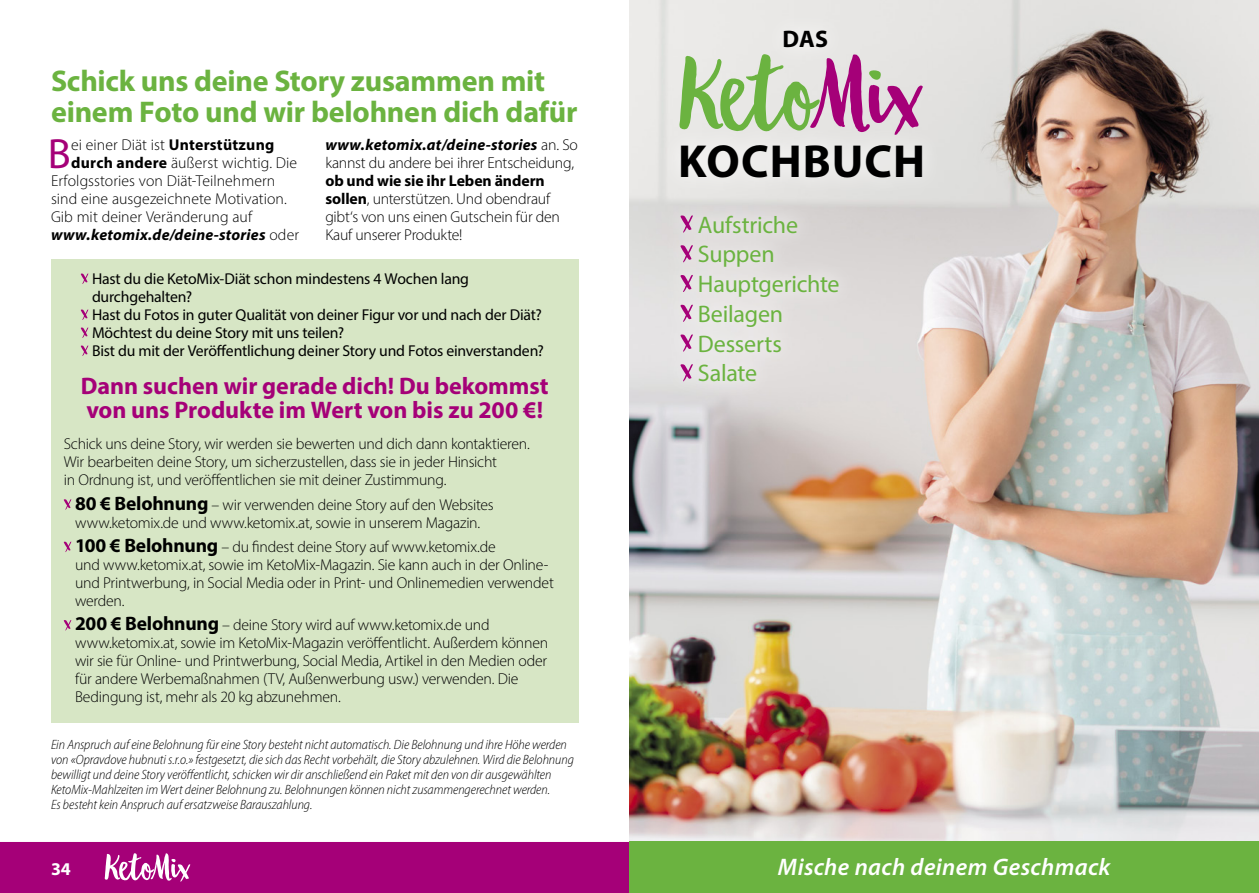
<style>
.page{position:relative;width:1259px;height:893px;background:#fff}
.page>*{position:absolute;margin:0;border:0;box-sizing:border-box;transform-origin:0 0}
.titulek{font:700 46.5px "Myriad Pro";letter-spacing:.02em;color:#000}
.TEXT___iniciála{font:42.45px "Myriad Pro";color:#a50078}
.titulek-2{font:700 30px/31.5px "Myriad Pro";letter-spacing:-.01em;color:#6bb340}
.Mezititulek{font:700 24px/24px "Myriad Pro";letter-spacing:-.005em;color:#a50078}
.titulek-3{font:24px "Myriad Pro";letter-spacing:-.01em;color:#6bb340}
.titulek-4{font:italic 600 24px "Myriad Pro";letter-spacing:.015em;color:#fff}
.titulek-5{font:700 24px "Myriad Pro";color:#000}
.t1{font:700 18px "Myriad Pro";color:#fff}
.TEXT{font:300 15.75px/18px "Myriad Pro";letter-spacing:-.015em;color:#000}
.TEXT___iniciála-2{font:300 15.75px/18px "Myriad Pro";letter-spacing:-.005em;color:#000}
.TEXT-2{font:15.75px/18px "Myriad Pro";letter-spacing:-.015em;color:#000}
.TEXT___iniciála-3{font:italic 700 15.75px "Myriad Pro";letter-spacing:.015em;color:#000}
.TEXT-3{font:italic 300 semi-condensed 13.5px/15px "Myriad Pro";letter-spacing:-.005em;color:#000}
.s1{font-weight:700}
.s2{font-weight:300;font-style:normal}
.s3{font-weight:700;font-style:italic}
.s4{font-weight:700;font-size:19.5px}
</style>
<div class="page">
<div style="left:51px;top:259px;width:527px;height:464px;background:#d7e6c5"></div>
<svg style="left:81px;top:273px;width:7px;height:11px"></svg>
<svg style="left:81px;top:309px;width:7px;height:11px"></svg>
<svg style="left:81px;top:327px;width:7px;height:11px"></svg>
<svg style="left:81px;top:345px;width:7px;height:11px"></svg>
<svg style="left:64px;top:499px;width:7px;height:11px"></svg>
<svg style="left:64px;top:541px;width:7px;height:11px"></svg>
<svg style="left:64px;top:620px;width:7px;height:10px"></svg>
<div style="left:0;top:842px;width:629px;height:51px;background:#a50078"></div>
<div style="left:103px;top:846px;width:91px;height:43px;background:#a50078"></div>
<svg style="left:105px;top:853px;width:85px;height:29px"></svg>
<img style="left:629px;top:0;width:630px;height:842px">
<div style="left:662px;top:197px;width:195px;height:204px;background:#e1dedd"></div>
<svg style="left:680px;top:215px;width:13px;height:18px"></svg>
<svg style="left:680px;top:245px;width:13px;height:17px"></svg>
<svg style="left:680px;top:275px;width:13px;height:17px"></svg>
<svg style="left:680px;top:304px;width:13px;height:18px"></svg>
<svg style="left:680px;top:334px;width:13px;height:18px"></svg>
<svg style="left:680px;top:364px;width:13px;height:17px"></svg>
<div style="left:661px;top:126px;width:280px;height:71px;background:#e9e8e7"></div>
<div style="left:764px;top:12px;width:82px;height:54px;background:#eae9e7"></div>
<div style="left:629px;top:842px;width:630px;height:51px;background:#6bb340"></div>
<svg style="left:679px;top:54px;width:244px;height:81px"></svg>
<p class="titulek-2" style="left:51px;top:64px;width:528px">Schick uns deine Story zusammen mit einem Foto und wir belohnen dich dafür</p>
<p class="TEXT___iniciála" style="left:48px;top:128px;width:25px">B</p>
<p class="TEXT___iniciála-2" style="left:71px;top:136px;width:205px">ei einer Diät ist <span class="s1">Unterstützung</span></p>
<p class="TEXT___iniciála-2" style="left:71px;top:154px;width:227px"><span class="s1">durch andere</span> äußerst wichtig. Die</p>
<p class="TEXT___iniciála-2" style="left:51px;top:172px;width:226px">Erfolgsstories von Diät-Teilnehmern</p>
<p class="TEXT___iniciála-2" style="left:51px;top:190px;width:237px">sind eine ausgezeichnete Motivation.</p>
<p class="TEXT___iniciála-2" style="left:51px;top:208px;width:203px">Gib mit deiner Veränderung auf</p>
<p class="TEXT___iniciála-3" style="left:51px;top:225px;width:249px">www.ketomix.de/deine-stories <span class="s2">oder</span></p>
<p class="TEXT___iniciála-2" style="left:325px;top:136px;width:254px"><span class="s3">www.ketomix.at/deine-stories</span> an. So kannst du andere bei ihrer Entscheidung, <span class="s1">ob und wie sie ihr Leben ändern sollen</span>, unterstützen. Und obendrauf gibt‘s von uns einen Gutschein für den Kauf unserer Produkte!</p>
<p class="TEXT-2" style="left:92px;top:269px;width:378px">Hast du die KetoMix-Diät schon mindestens 4 Wochen lang durchgehalten?</p>
<p class="TEXT-2" style="left:92px;top:305px;width:451px">Hast du Fotos in guter Qualität von deiner Figur vor und nach der Diät?</p>
<p class="TEXT-2" style="left:92px;top:323px;width:254px">Möchtest du deine Story mit uns teilen?</p>
<p class="TEXT-2" style="left:92px;top:341px;width:453px">Bist du mit der Veröffentlichung deiner Story und Fotos einverstanden?</p>
<p class="Mezititulek" style="left:81px;top:373px;width:469px">Dann suchen wir gerade dich! Du bekommst von uns Produkte im Wert von bis zu 200 €!</p>
<p class="TEXT" style="left:64px;top:435px;width:467px">Schick uns deine Story, wir werden sie bewerten und dich dann kontaktieren.</p>
<p class="TEXT" style="left:64px;top:453px;width:434px">Wir bearbeiten deine Story, um sicherzustellen, dass sie in jeder Hinsicht in Ordnung ist, und veröffentlichen sie mit deiner Zustimmung.</p>
<p class="TEXT" style="left:75px;top:495px;width:420px"><span class="s4">80 € Belohnung</span> – wir verwenden deine Story auf den Websites www.ketomix.de und www.ketomix.at, sowie in unserem Magazin.</p>
<p class="TEXT" style="left:75px;top:538px;width:480px"><span class="s4">100 € Belohnung</span> – du findest deine Story auf www.ketomix.de<br>und www.ketomix.at, sowie im KetoMix-Magazin. Sie kann auch in der Online&shy;und Printwerbung, in Social Media oder in Print- und Onlinemedien verwendet werden.</p>
<p class="TEXT" style="left:75px;top:616px;width:474px"><span class="s4">200 € Belohnung</span> – deine Story wird auf www.ketomix.de und www.ketomix.at, sowie im KetoMix-Magazin veröffentlicht. Außerdem können wir sie für Online- und Printwerbung, Social Media, Artikel in den Medien oder für andere Werbemaßnahmen (TV, Außenwerbung usw.) verwenden. Die Bedingung ist, mehr als 20 kg abzunehmen.</p>
<p class="TEXT-3" style="left:51px;top:737px;width:524px">Ein Anspruch auf eine Belohnung für eine Story besteht nicht automatisch. Die Belohnung und ihre Höhe werden von «Opravdove hubnuti s.r.o.» festgesetzt, die sich das Recht vorbehält, die Story abzulehnen. Wird die Belohnung bewilligt und deine Story veröffentlicht, schicken wir dir anschließend ein Paket mit den von dir ausgewählten KetoMix-Mahlzeiten im Wert deiner Belohnung zu. Belohnungen können nicht zusammengerechnet werden.</p>
<p class="TEXT-3" style="left:51px;top:797px;width:263px">Es besteht kein Anspruch auf ersatzweise Barauszahlung.</p>
<p class="t1" style="left:51px;top:857px;width:21px">34</p>
<p class="titulek-5" style="left:782px;top:23px;width:47px">DAS</p>
<p class="titulek" style="left:678px;top:131px;width:248px">KOCHBUCH</p>
<p class="titulek-3" style="left:698px;top:210px;width:102px">Aufstriche</p>
<p class="titulek-3" style="left:698px;top:239px;width:78px">Suppen</p>
<p class="titulek-3" style="left:698px;top:269px;width:143px">Hauptgerichte</p>
<p class="titulek-3" style="left:698px;top:299px;width:87px">Beilagen</p>
<p class="titulek-3" style="left:698px;top:329px;width:85px">Desserts</p>
<p class="titulek-3" style="left:698px;top:358px;width:61px">Salate</p>
<p class="titulek-4" style="left:778px;top:852px;width:334px">Mische nach deinem Geschmack</p>
</div>
